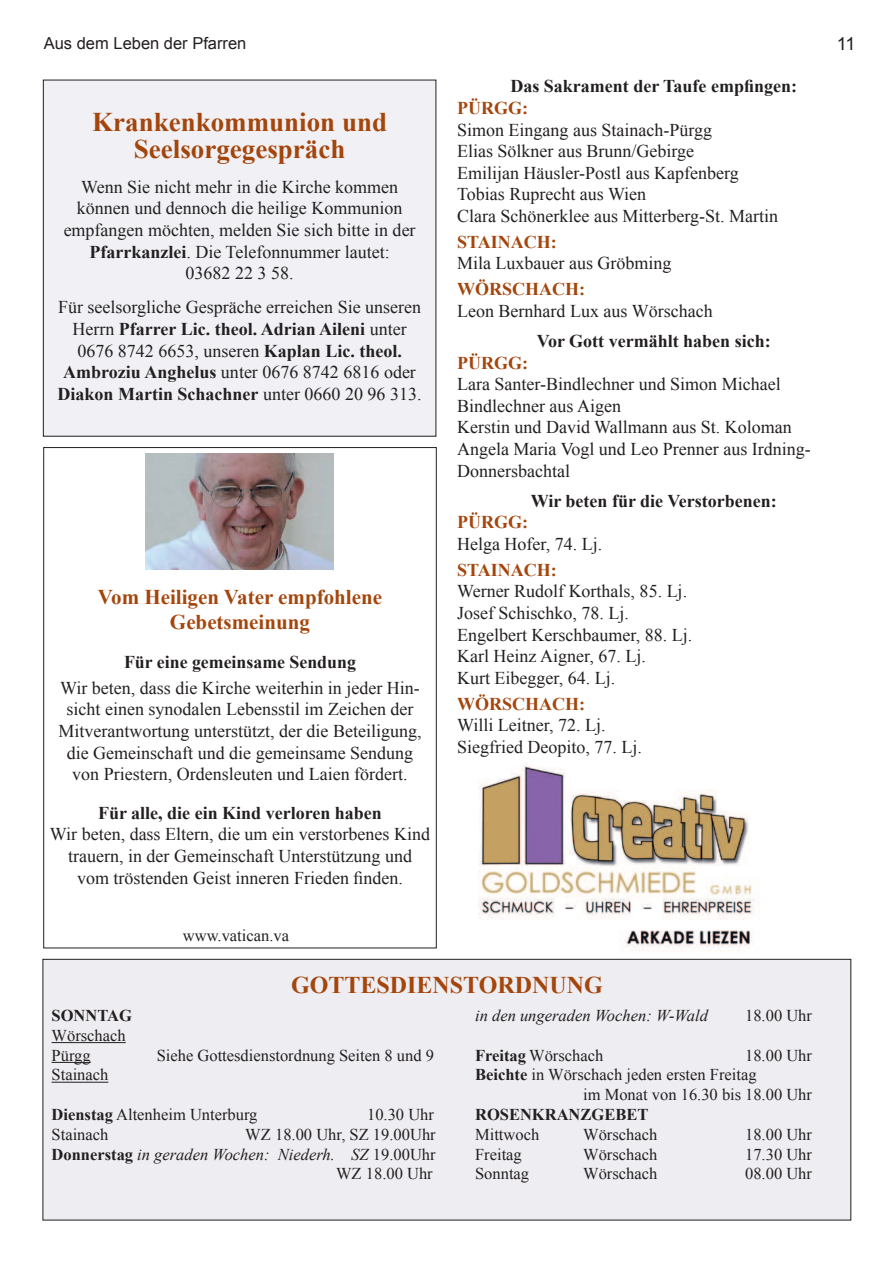
<style>
.page{position:relative;width:893px;height:1263px;background:#fff}
.page>*{position:absolute;margin:0;border:0;box-sizing:border-box;transform-origin:0 0}
.t1{font:700 27px/27px "Times New Roman";color:#a4450c;text-align:center}
.t2{font:700 24px "Times New Roman";color:#a4450c}
.t3{font:700 21px/25.2px "Times New Roman";color:#a4450c;text-align:center}
.t4{font:18px/21.6px "Times New Roman";color:#231f20}
.t5{font:700 18px "Times New Roman";color:#231f20}
.t6{font:700 18px "Times New Roman";color:#a4450c}
.t7{font:18px "Arial";color:#231f20}
.t8{font:16.5px/19.8px "Times New Roman";color:#231f20}
.t9{font:italic 16.5px "Times New Roman";color:#231f20}
.t10{font:700 16.5px "Times New Roman";color:#231f20}
.t11{font:16.5px "Arial";color:#231f20}
.s1{font-weight:700}
.s2{font-weight:700;font-style:normal}
.s3{font-style:normal}
</style>
<div class="page">
<img style="left:457px;top:763px;width:317px;height:196px">
<div style="left:43px;top:959px;width:808px;height:261px;background:#eeedf1"></div>
<hr style="left:52px;top:1042px;width:74px;height:1px;background:#231f20">
<hr style="left:52px;top:1062px;width:39px;height:1px;background:#231f20">
<hr style="left:52px;top:1082px;width:56px;height:1px;background:#231f20">
<div style="left:43px;top:959px;width:808px;height:261px;border:1px solid #231f20"></div>
<div style="left:43px;top:80px;width:393px;height:356px;background:#f1f1f5"></div>
<img style="left:145px;top:454px;width:188px;height:115px">
<p class="t11" style="left:44px;top:37px;width:204px">Aus dem Leben der Pfarren</p>
<h1 class="t1" style="left:92px;top:108px;width:296px">Krankenkommunion und<br>Seelsorgegespräch</h1>
<p class="t4" style="left:64px;top:178px;width:353px;text-align:center">Wenn Sie nicht mehr in die Kirche kommen können und dennoch die heilige Kommunion empfangen möchten, melden Sie sich bitte in der <span class="s1">Pfarrkanzlei</span>. Die Telefonnummer lautet:<br>03682 22 3 58.</p>
<p class="t4" style="left:58px;top:298px;width:365px;text-align:center">Für seelsorgliche Gespräche erreichen Sie unseren Herrn <span class="s1">Pfarrer Lic. theol. Adrian Aileni</span> unter 0676 8742 6653, unseren <span class="s1">Kaplan Lic. theol.<br>Ambroziu Anghelus</span> unter 0676 8742 6816 oder <span class="s1">Diakon Martin Schachner</span> unter 0660 20 96 313.</p>
<p class="t3" style="left:98px;top:584px;width:286px">Vom Heiligen Vater empfohlene<br>Gebetsmeinung</p>
<p class="t5" style="left:124px;top:649px;width:233px">Für eine gemeinsame Sendung</p>
<p class="t4" style="left:59px;top:679px;width:364px;text-align:center">Wir beten, dass die Kirche weiterhin in jeder Hin&shy;sicht einen synodalen Lebensstil im Zeichen der Mitverantwortung unterstützt, der die Beteiligung, die Gemeinschaft und die gemeinsame Sendung von Priestern, Ordensleuten und Laien fördert.</p>
<p class="t5" style="left:98px;top:800px;width:285px">Für alle, die ein Kind verloren haben</p>
<p class="t4" style="left:50px;top:825px;width:382px;text-align:center">Wir beten, dass Eltern, die um ein verstorbenes Kind trauern, in der Gemeinschaft Unterstützung und vom tröstenden Geist inneren Frieden 昀椀nden.</p>
<p class="t8" style="left:183px;top:927px;width:108px">www.vatican.va</p>
<p class="t5" style="left:510px;top:74px;width:288px">Das Sakrament der Taufe emp昀椀ngen:</p>
<p class="t6" style="left:457px;top:96px;width:72px">PÜRGG:</p>
<p class="t4" style="left:457px;top:121px;width:323px">Simon Eingang aus Stainach-Pürgg<br>Elias Sölkner aus Brunn/Gebirge<br>Emilijan Häusler-Postl aus Kapfenberg Tobias Ruprecht aus Wien<br>Clara Schönerklee aus Mitterberg-St. Martin</p>
<p class="t6" style="left:457px;top:229px;width:101px">STAINACH:</p>
<p class="t4" style="left:457px;top:254px;width:216px">Mila Luxbauer aus Gröbming</p>
<p class="t6" style="left:457px;top:277px;width:129px">WÖRSCHACH:</p>
<p class="t4" style="left:457px;top:302px;width:257px">Leon Bernhard Lux aus Wörschach</p>
<p class="t5" style="left:537px;top:329px;width:235px">Vor Gott vermählt haben sich:</p>
<p class="t6" style="left:457px;top:350px;width:72px">PÜRGG:</p>
<p class="t4" style="left:457px;top:375px;width:355px">Lara Santer-Bindlechner und Simon Michael Bindlechner aus Aigen<br>Kerstin und David Wallmann aus St. Koloman Angela Maria Vogl und Leo Prenner aus Irdning-Donnersbachtal</p>
<p class="t5" style="left:531px;top:488px;width:248px">Wir beten für die Verstorbenen:</p>
<p class="t6" style="left:457px;top:510px;width:72px">PÜRGG:</p>
<p class="t4" style="left:457px;top:535px;width:147px">Helga Hofer, 74. Lj.</p>
<p class="t6" style="left:457px;top:557px;width:101px">STAINACH:</p>
<p class="t4" style="left:457px;top:582px;width:237px">Werner Rudolf Korthals, 85. Lj.<br>Josef Schischko, 78. Lj.<br>Engelbert Kerschbaumer, 88. Lj.<br>Karl Heinz Aigner, 67. Lj.<br>Kurt Eibegger, 64. Lj.</p>
<p class="t6" style="left:457px;top:691px;width:129px">WÖRSCHACH:</p>
<p class="t4" style="left:457px;top:716px;width:186px">Willi Leitner, 72. Lj.<br>Siegfried Deopito, 77. Lj.</p>
<h2 class="t2" style="left:291px;top:968px;width:313px">GOTTESDIENSTORDNUNG</h2>
<p class="t10" style="left:52px;top:1006px;width:82px">SONNTAG</p>
<p class="t9" style="left:475px;top:1009px;width:234px">in den ungeraden Wochen: W-Wald</p>
<p class="t8" style="left:745px;top:1007px;width:68px">18.00 Uhr</p>
<p class="t8" style="left:52px;top:1027px;width:76px">Wörschach<br>Pürgg</p>
<p class="t8" style="left:157px;top:1047px;width:279px">Siehe Gottesdienstordnung Seiten 8 und 9</p>
<p class="t8" style="left:475px;top:1047px;width:130px"><span class="s1">Freitag</span> Wörschach</p>
<p class="t8" style="left:745px;top:1047px;width:68px">18.00 Uhr</p>
<p class="t8" style="left:52px;top:1066px;width:58px">Stainach</p>
<p class="t8" style="left:583px;top:1066px;width:230px;text-indent:-108px"><span class="s1">Beichte</span> in Wörschach jeden ersten Freitag<br>im Monat von 16.30 bis 18.00 Uhr</p>
<p class="t8" style="left:52px;top:1106px;width:207px"><span class="s1">Dienstag</span> Altenheim Unterburg</p>
<p class="t8" style="left:367px;top:1106px;width:68px">10.30 Uhr</p>
<p class="t10" style="left:475px;top:1103px;width:175px">ROSENKRANZGEBET</p>
<p class="t8" style="left:52px;top:1126px;width:58px">Stainach</p>
<p class="t8" style="left:245px;top:1126px;width:192px">WZ 18.00 Uhr, SZ 19.00Uhr</p>
<p class="t8" style="left:475px;top:1126px;width:66px">Mittwoch</p>
<p class="t8" style="left:583px;top:1126px;width:76px">Wörschach</p>
<p class="t8" style="left:745px;top:1126px;width:68px">18.00 Uhr</p>
<p class="t9" style="left:52px;top:1148px;width:386px"><span class="s2">Donnerstag</span> in geraden Wochen: Niederh. SZ <span class="s3">19.00Uhr</span></p>
<p class="t8" style="left:475px;top:1146px;width:48px">Freitag</p>
<p class="t8" style="left:583px;top:1146px;width:76px">Wörschach</p>
<p class="t8" style="left:745px;top:1146px;width:68px">17.30 Uhr</p>
<p class="t8" style="left:336px;top:1165px;width:98px">WZ 18.00 Uhr</p>
<p class="t8" style="left:475px;top:1165px;width:56px">Sonntag</p>
<p class="t8" style="left:583px;top:1165px;width:76px">Wörschach</p>
<p class="t8" style="left:745px;top:1165px;width:68px">08.00 Uhr</p>
<p class="t7" style="left:837px;top:36px;width:20px">11</p>
</div>
